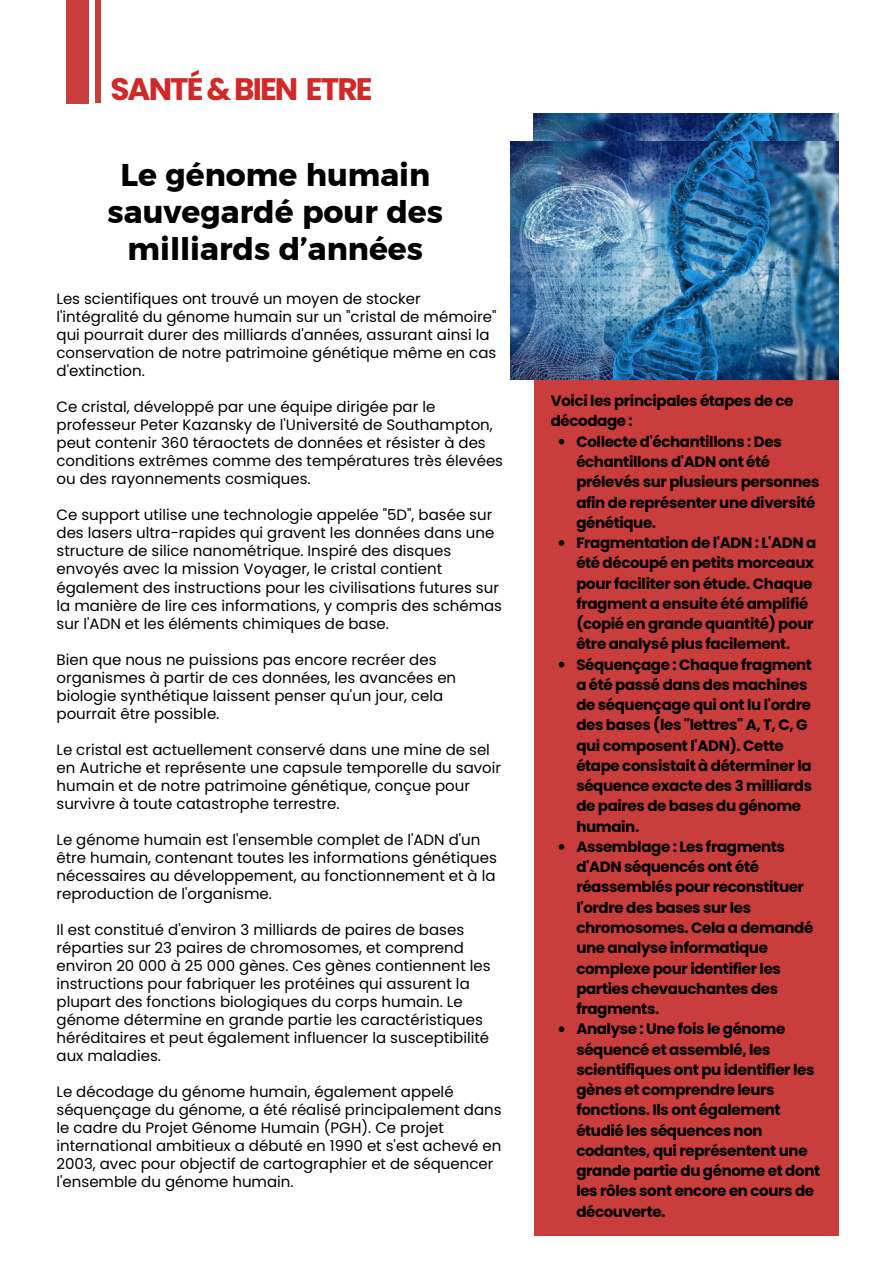
<style>
.page{position:relative;width:894px;height:1264px;background:#fff}
.page>*{position:absolute;margin:0;border:0;box-sizing:border-box;transform-origin:0 0}
.t1{font:31.35px/37.2px "Kief Montaser Bold";color:#000;text-align:center}
.t2{font:700 31.05px "Poppins";letter-spacing:-.06em;color:#d12828}
.t3{font:15px/18px "Poppins";color:#000}
.t4{font:700 15px/20.2px "Poppins";letter-spacing:-.025em;color:#000}
</style>
<div class="page">
<img style="left:533px;top:114px;width:305px;height:28px">
<div style="left:533px;top:379px;width:305px;height:856px;background:#c93d3c"></div>
<div style="left:67px;top:0;width:22px;height:104px;background:#c93d3c"></div>
<hr style="left:96px;top:0;width:4px;height:102px;background:#c93d3c">
<img style="left:510px;top:142px;width:328px;height:237px">
<svg style="left:558px;top:439px;width:6px;height:5px"></svg>
<svg style="left:558px;top:540px;width:6px;height:6px"></svg>
<svg style="left:558px;top:661px;width:6px;height:6px"></svg>
<svg style="left:558px;top:844px;width:6px;height:5px"></svg>
<svg style="left:558px;top:1026px;width:6px;height:6px"></svg>
<p class="t2" style="left:110px;top:67px;width:264px">SANTÉ&amp;BIEN ETRE</p>
<h2 class="t1" style="left:108px;top:156px;width:337px">Le génome humain sauvegardé pour des milliards d’années</h2>
<p class="t3" style="left:56px;top:290px;width:441px">Les scientifiques ont trouvé un moyen de stocker l'intégralité du génome humain sur un "cristal de mémoire" qui pourrait durer des milliards d'années, assurant ainsi la conservation de notre patrimoine génétique même en cas d'extinction.</p>
<p class="t3" style="left:56px;top:398px;width:448px">Ce cristal, développé par une équipe dirigée par le professeur Peter Kazansky de l'Université de Southampton, peut contenir 360 téraoctets de données et résister à des conditions extrêmes comme des températures très élevées ou des rayonnements cosmiques.</p>
<p class="t3" style="left:56px;top:506px;width:447px">Ce support utilise une technologie appelée "5D", basée sur des lasers ultra-rapides qui gravent les données dans une structure de silice nanométrique. Inspiré des disques envoyés avec la mission Voyager, le cristal contient également des instructions pour les civilisations futures sur la manière de lire ces informations, y compris des schémas sur l'ADN et les éléments chimiques de base.</p>
<p class="t3" style="left:56px;top:650px;width:401px">Bien que nous ne puissions pas encore recréer des organismes à partir de ces données, les avancées en biologie synthétique laissent penser qu'un jour, cela pourrait être possible.</p>
<h3 class="t3" style="left:56px;top:740px;width:446px">Le cristal est actuellement conservé dans une mine de sel en Autriche et représente une capsule temporelle du savoir humain et de notre patrimoine génétique, conçue pour survivre à toute catastrophe terrestre.</h3>
<p class="t3" style="left:56px;top:830px;width:442px">Le génome humain est l'ensemble complet de l'ADN d'un être humain, contenant toutes les informations génétiques nécessaires au développement, au fonctionnement et à la reproduction de l'organisme.</p>
<p class="t3" style="left:56px;top:920px;width:435px">Il est constitué d'environ 3 milliards de paires de bases réparties sur 23 paires de chromosomes, et comprend environ 20 000 à 25 000 gènes. Ces gènes contiennent les instructions pour fabriquer les protéines qui assurent la plupart des fonctions biologiques du corps humain. Le génome détermine en grande partie les caractéristiques héréditaires et peut également influencer la susceptibilité aux maladies.</p>
<p class="t3" style="left:56px;top:1082px;width:446px">Le décodage du génome humain, également appelé séquençage du génome, a été réalisé principalement dans le cadre du Projet Génome Humain (PGH). Ce projet international ambitieux a débuté en 1990 et s'est achevé en 2003, avec pour objectif de cartographier et de séquencer l'ensemble du génome humain.</p>
<p class="t4" style="left:550px;top:391px;width:244px">Voici les principales étapes de ce décodage :</p>
<p class="t4" style="left:576px;top:431px;width:244px">Collecte d'échantillons : Des échantillons d'ADN ont été prélevés sur plusieurs personnes afin de représenter une diversité génétique.</p>
<p class="t4" style="left:576px;top:532px;width:241px">Fragmentation de l'ADN : L'ADN a été découpé en petits morceaux pour faciliter son étude. Chaque fragment a ensuite été amplifié (copié en grande quantité) pour être analysé plus facilement.</p>
<p class="t4" style="left:576px;top:654px;width:237px">Séquençage : Chaque fragment a été passé dans des machines de séquençage qui ont lu l'ordre des bases (les "lettres" A, T, C, G qui composent l'ADN). Cette étape consistait à déterminer la séquence exacte des 3 milliards de paires de bases du génome humain.</p>
<p class="t4" style="left:576px;top:836px;width:238px">Assemblage : Les fragments d'ADN séquencés ont été réassemblés pour reconstituer l'ordre des bases sur les chromosomes. Cela a demandé une analyse informatique complexe pour identifier les parties chevauchantes des fragments.</p>
<p class="t4" style="left:576px;top:1018px;width:245px">Analyse : Une fois le génome séquencé et assemblé, les scientifiques ont pu identifier les gènes et comprendre leurs fonctions. Ils ont également étudié les séquences non codantes, qui représentent une grande partie du génome et dont les rôles sont encore en cours de découverte.</p>
</div>
